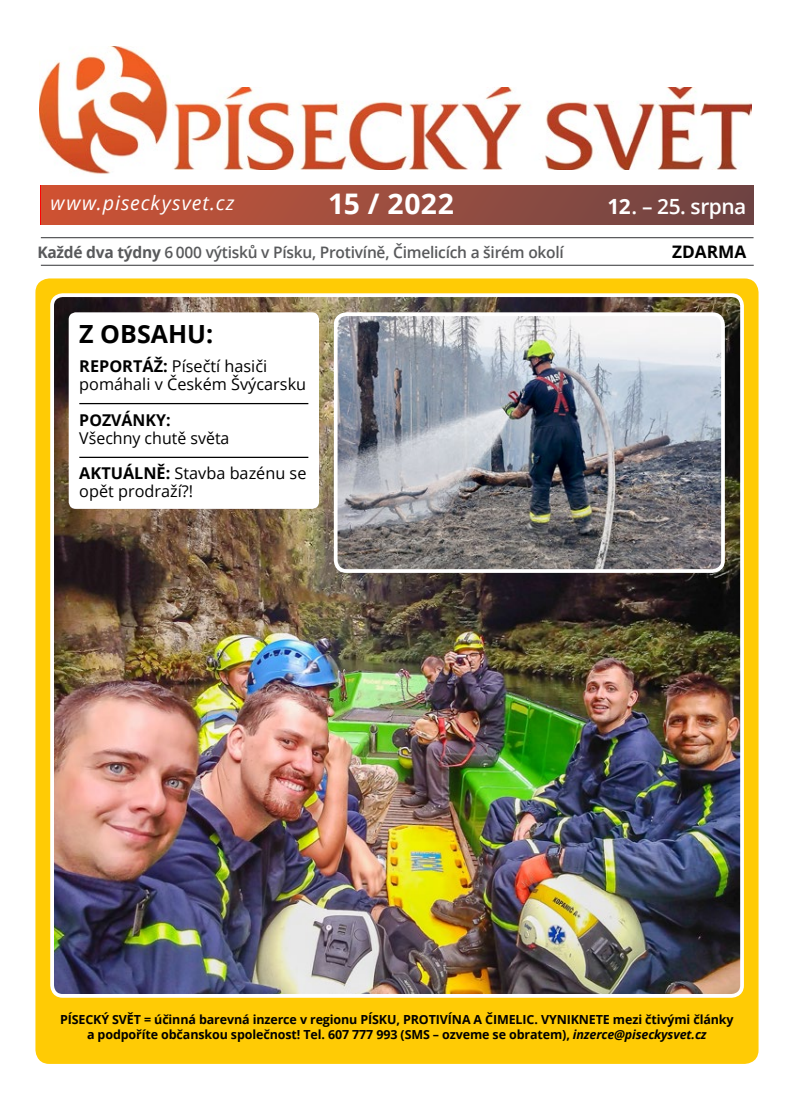
<style>
.page{position:relative;width:794px;height:1110px;background:#fff}
.page>*{position:absolute;margin:0;border:0;box-sizing:border-box;transform-origin:0 0}
.t1{font:700 28.38px "Open Sans";letter-spacing:.015em;color:#fff}
.t2{font:700 25px "Open Sans";color:#000}
.t3{font:600 20.88px "Open Sans";letter-spacing:-.025em;color:#fff}
.t4{font:italic 19.75px "Open Sans";letter-spacing:.055em;color:#fff}
.t5{font:700 17.25px "Open Sans";color:#000}
.t6{font:16.25px/18px "Open Sans";color:#000}
.t7{font:700 16.25px "Open Sans";color:#000}
.t8{font:600 15.88px "Open Sans";letter-spacing:-.015em;color:#58595b}
.t9{font:700 12.5px/15px "Open Sans";letter-spacing:-.01em;color:#000;text-align:center}
.s1{font-weight:700}
.s2{font-style:italic}
</style>
<div class="page">
<div style="left:41px;top:185px;width:712px;height:40px;background:linear-gradient(to right,#cf5436,#6b4546)"></div>
<img style="left:39px;top:47px;width:129px;height:127px">
<img style="left:173px;top:87px;width:578px;height:82px">
<hr style="left:41px;top:237px;width:712px;height:1px;background:#58595b">
<hr style="left:41px;top:264px;width:712px;height:2px;background:#58595b">
<div style="left:35px;top:278px;width:723px;height:785px;background:#ffcb05;border-radius:14px"></div>
<img style="left:53px;top:298px;width:689px;height:697px">
<div style="left:50px;top:293px;width:694px;height:704px;border:4px solid #fff;border-radius:11px"></div>
<div style="left:69px;top:312px;width:250px;height:196px;background:#fff;border-radius:7px"></div>
<hr style="left:79px;top:403px;width:229px;height:1px;background:#000">
<hr style="left:79px;top:456px;width:229px;height:2px;background:#000">
<img style="left:336px;top:314px;width:387px;height:257px">
<div style="left:334px;top:312px;width:391px;height:260px;border:4px solid #fff;border-radius:11px"></div>
<h3 class="t4" style="left:51px;top:189px;width:185px">www.piseckysvet.cz</h3>
<h1 class="t1" style="left:328px;top:183px;width:127px">15 / 2022</h1>
<h3 class="t3" style="left:607px;top:192px;width:140px"><span class="s1">12</span>. – 25. srpna</h3>
<p class="t8" style="left:37px;top:241px;width:528px"><span class="s1">Každé dva týdny</span> 6 000 výtisků v Písku, Protivíně, Čimelicích a širém okolí</p>
<h3 class="t5" style="left:672px;top:240px;width:76px">ZDARMA</h3>
<h2 class="t2" style="left:79px;top:316px;width:135px">Z OBSAHU:</h2>
<h3 class="t6" style="left:79px;top:356px;width:228px"><span class="s1">REPORTÁŽ:</span> Písečtí hasiči pomáhali v Českém Švýcarsku</h3>
<h3 class="t7" style="left:79px;top:408px;width:93px">POZVÁNKY:</h3>
<h3 class="t6" style="left:79px;top:419px;width:229px;line-height:35.8px">Všechny chutě světa<br><span class="s1">AKTUÁLNĚ:</span> Stavba bazénu se</h3>
<h3 class="t6" style="left:79px;top:482px;width:115px">opět prodraží?!</h3>
<p class="t9" style="left:60px;top:1011px;width:675px">PÍSECKÝ SVĚT = účinná barevná inzerce v regionu PÍSKU, PROTIVÍNA A ČIMELIC. VYNIKNETE mezi čtivými články a podpoříte občanskou společnost! Tel. 607 777 993 (SMS – ozveme se obratem), <span class="s2">inzerce@piseckysvet.cz</span></p>
</div>
